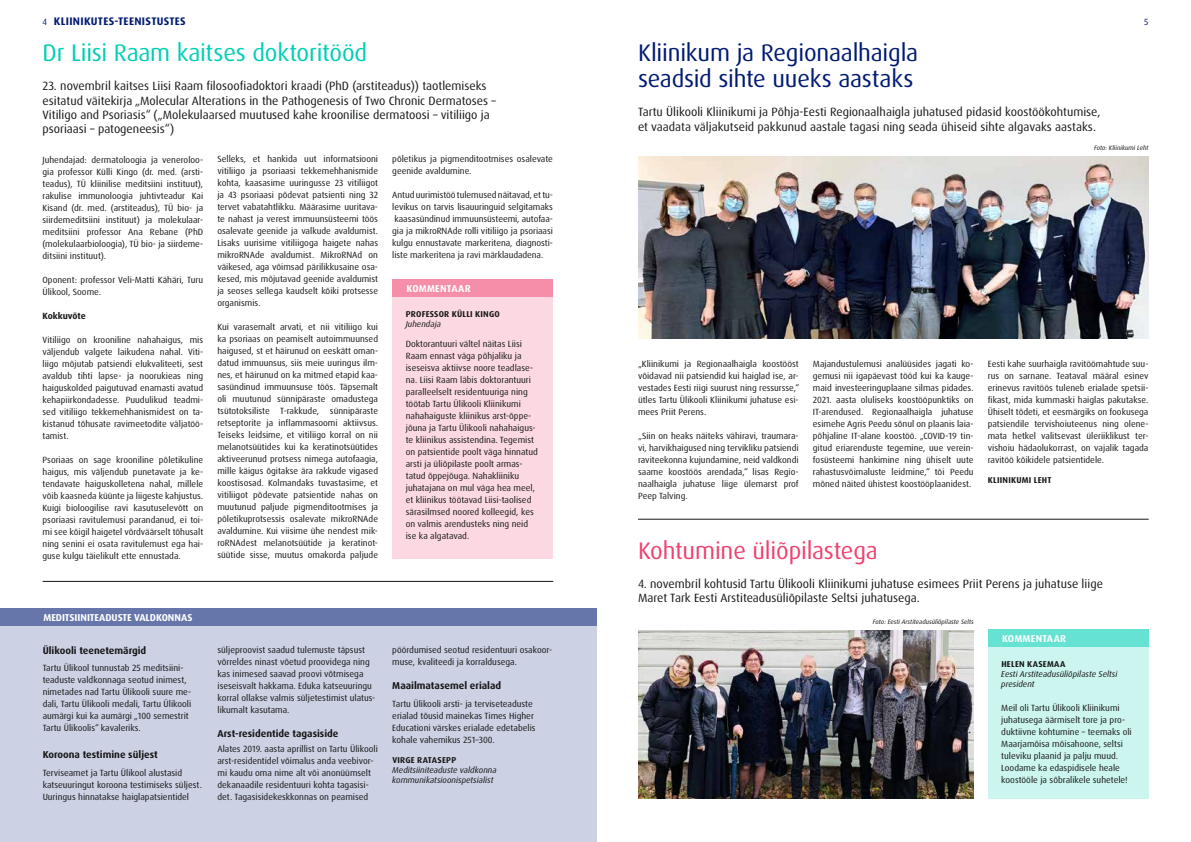
<style>
.page{position:relative;width:1191px;height:842px;background:#fff}
.page>*{position:absolute;margin:0;border:0;box-sizing:border-box;transform-origin:0 0}
.t1{font:24px/26px "Dax Pro";letter-spacing:-.01em;color:#001a72}
.t2{font:24px "Dax Pro";letter-spacing:-.01em;color:#00cfb4}
.t3{font:24px "Dax Pro";letter-spacing:-.01em;color:#ef426f}
.t4{font:12px/14.4px "Dax Pro";color:#151616}
.t5{font:700 11px "Dax Pro";letter-spacing:.025em;color:#001a72}
.t6{font:700 10px "Dax Pro";color:#151616}
.t7{font:700 10px "Dax Pro";color:#fff}
.t8{font:700 10px "Dax Pro";letter-spacing:.025em;color:#fff}
.t9{font:9px/12px "Dax Pro";color:#151616}
.t10{font:700 9px "Dax Pro";letter-spacing:-.005em;color:#151616}
.t11{font:9px "Dax Pro";color:#001a72}
.t12{font:italic 8.5px/10px "Dax Pro";color:#151616}
.t13{font:700 8.5px "Dax Pro";letter-spacing:.03em;color:#151616}
.t14{font:italic 6.4px "Dax Pro";color:#151616}
</style>
<div class="page">
<div style="left:987px;top:629px;width:161px;height:170px;background:#ccf5f0"></div>
<div style="left:987px;top:629px;width:161px;height:17px;background:#66e2d2"></div>
<img style="left:638px;top:630px;width:335px;height:168px">
<img style="left:638px;top:156px;width:510px;height:182px">
<div style="left:392px;top:279px;width:161px;height:280px;background:#fcd9e2"></div>
<div style="left:392px;top:279px;width:161px;height:17px;background:#f58ea9"></div>
<hr style="left:638px;top:519px;width:510px;height:1px;background:#151616">
<hr style="left:43px;top:581px;width:510px;height:1px;background:#151616">
<div style="left:0;top:610px;width:596px;height:232px;background:#ccd1e3"></div>
<div style="left:0;top:608px;width:596px;height:17px;background:#6676aa"></div>
<p class="t5" style="left:54px;top:14px;width:133px">KLIINIKUTES-TEENISTUSTES</p>
<h1 class="t2" style="left:43px;top:38px;width:326px">Dr Liisi Raam kaitses doktoritööd</h1>
<h1 class="t1" style="left:638px;top:40px;width:282px">Kliinikum ja Regionaalhaigla seadsid sihte uueks aastaks</h1>
<p class="t11" style="left:43px;top:16px;width:6px">4</p>
<p class="t11" style="left:1144px;top:16px;width:6px">5</p>
<p class="t4" style="left:43px;top:79px;width:455px">23. novembril kaitses Liisi Raam filosoofiadoktori kraadi (PhD (arstiteadus)) taotlemiseks esitatud väitekirja „Molecular Alterations in the Pathogenesis of Two Chronic Dermatoses – Vitiligo and Psoriasis“ („Molekulaarsed muutused kahe kroonilise dermatoosi – vitiliigo ja psoriaasi – patogeneesis“)</p>
<h2 class="t4" style="left:638px;top:105px;width:464px">Tartu Ülikooli Kliinikumi ja Põhja-Eesti Regionaalhaigla juhatused pidasid koostöökohtumise, et vaadata väljakutseid pakkunud aastale tagasi ning seada ühiseid sihte algavaks aastaks.</h2>
<p class="t9" style="left:43px;top:153px;width:162px;text-align:justify">Juhendajad: dermatoloogia ja veneroloo&shy;gia professor Külli Kingo (dr. med. (arsti&shy;teadus), TÜ kliinilise meditsiini instituut), rakulise immunoloogia juhtivteadur Kai Kisand (dr. med. (arstiteadus), TÜ bio- ja siirdemeditsiini instituut) ja molekulaar&shy;meditsiini professor Ana Rebane (PhD (molekulaarbioloogia), TÜ bio- ja siirdeme&shy;ditsiini instituut).</p>
<p class="t9" style="left:43px;top:273px;width:162px">Oponent: professor Veli-Matti Kähäri, Turu<br>Ülikool, Soome.</p>
<p class="t10" style="left:43px;top:310px;width:45px">Kokkuvõte</p>
<p class="t9" style="left:43px;top:333px;width:162px;text-align:justify">Vitiliigo on krooniline nahahaigus, mis väljendub valgete laikudena nahal. Viti&shy;liigo mõjutab patsiendi elukvaliteeti, sest avaldub tihti lapse- ja noorukieas ning haiguskolded paigutuvad enamasti avatud kehapiirkondadesse. Puudulikud teadmi&shy;sed vitiliigo tekkemehhanismidest on ta&shy;kistanud tõhusate ravimeetodite väljatöö&shy;tamist.</p>
<p class="t9" style="left:43px;top:453px;width:162px;text-align:justify">Psoriaas on sage krooniline põletikuline haigus, mis väljendub punetavate ja ke&shy;tendavate haiguskolletena nahal, millele võib kaasneda küünte ja liigeste kahjustus.<br>Kuigi bioloogilise ravi kasutuselevõtt on psoriaasi ravitulemusi parandanud, ei toi&shy;mi see kõigil haigetel võrdväärselt tõhusalt ning senini ei osata ravitulemust ega hai&shy;guse kulgu täielikult ette ennustada.</p>
<p class="t9" style="left:217px;top:153px;width:162px;text-align:justify">Selleks, et hankida uut informatsiooni vitiliigo ja psoriaasi tekkemehhanismide kohta, kaasasime uuringusse 23 vitiliigot ja 43 psoriaasi põdevat patsienti ning 32 tervet vabatahtlikku. Määrasime uuritava&shy;te nahast ja verest immuunsüsteemi töös osalevate geenide ja valkude avaldumist.<br>Lisaks uurisime vitiliigoga haigete nahas mikroRNAde avaldumist. MikroRNAd on väikesed, aga võimsad pärilikkusaine osa&shy;kesed, mis mõjutavad geenide avaldumist ja seoses sellega kaudselt kõiki protsesse organismis.</p>
<p class="t9" style="left:217px;top:321px;width:162px;text-align:justify">Kui varasemalt arvati, et nii vitiliigo kui ka psoriaas on peamiselt autoimmuunsed haigused, st et häirunud on eeskätt oman&shy;datud immuunsus, siis meie uuringus ilm&shy;nes, et häirunud on ka mitmed etapid kaa&shy;sasündinud immuunsuse töös. Täpsemalt oli muutunud sünnipäraste omadustega tsütotoksiliste T-rakkude, sünnipäraste retseptorite ja inflammasoomi aktiivsus.<br>Teiseks leidsime, et vitiliigo korral on nii melanotsüütides kui ka keratinotsüütides aktiveerunud protsess nimega autofaagia, mille käigus õgitakse ära rakkude vigased koostisosad. Kolmandaks tuvastasime, et vitiliigot põdevate patsientide nahas on muutunud paljude pigmenditootmises ja põletikuprotsessis osalevate mikroRNAde avaldumine. Kui viisime ühe nendest mik&shy;roRNAdest melanotsüütide ja keratinot&shy;süütide sisse, muutus omakorda paljude</p>
<p class="t9" style="left:392px;top:153px;width:162px">põletikus ja pigmenditootmises osalevate geenide avaldumine.</p>
<p class="t9" style="left:392px;top:189px;width:162px;text-align:justify">Antud uurimistöö tulemused näitavad, et tu&shy;levikus on tarvis lisauuringuid selgitamaks kaasasündinud immuunsüsteemi, autofaa&shy;gia ja mikroRNAde rolli vitiliigo ja psoriaasi kulgu ennustavate markeritena, diagnosti&shy;liste markeritena ja ravi märklaudadena.</p>
<p class="t8" style="left:406px;top:282px;width:66px">KOMMENTAAR</p>
<p class="t13" style="left:406px;top:308px;width:95px">PROFESSOR KÜLLI KINGO</p>
<p class="t12" style="left:406px;top:319px;width:37px">Juhendaja</p>
<p class="t9" style="left:406px;top:338px;width:133px">Doktorantuuri vältel näitas Liisi Raam ennast väga põhjaliku ja iseseisva aktiivse noore teadlase&shy;na. Liisi Raam läbis doktorantuuri paralleelselt residentuuriga ning töötab Tartu Ülikooli Kliinikumi nahahaiguste kliinikus arst-õppe&shy;jõuna ja Tartu Ülikooli nahahaigus&shy;te kliinikus assistendina. Tegemist on patsientide poolt väga hinnatud arsti ja üliõpilaste poolt armas&shy;tatud õppejõuga. Nahakliiniku juhatajana on mul väga hea meel, et kliinikus töötavad Liisi-taolised särasilmsed noored kolleegid, kes on valmis arendusteks ning neid ise ka algatavad.</p>
<p class="t7" style="left:43px;top:611px;width:151px">MEDITSIINITEADUSTE VALDKONNAS</p>
<p class="t6" style="left:43px;top:644px;width:105px">Ülikooli teenetemärgid</p>
<p class="t9" style="left:43px;top:662px;width:150px">Tartu Ülikool tunnustab 25 meditsiini&shy;teaduste valdkonnaga seotud inimest, nimetades nad Tartu Ülikooli suure me&shy;dali, Tartu Ülikooli medali, Tartu Ülikooli aumärgi kui ka aumärgi „100 semestrit Tartu Ü likoolis“ kavaleriks.</p>
<p class="t6" style="left:43px;top:748px;width:117px">Koroona testimine süljest</p>
<p class="t9" style="left:43px;top:767px;width:161px">Terviseamet ja Tartu Ülikool alustasid katseuuringut koroona testimiseks süljest.<br>Uuringus hinnatakse haiglapatsientidel</p>
<p class="t9" style="left:217px;top:644px;width:159px">süljeproovist saadud tulemuste täpsust võrreldes ninast võetud proovidega ning kas inimesed saavad proovi võtmisega iseseisvalt hakkama. Eduka katseuuringu korral ollakse valmis süljetestimist ulatus&shy;likumalt kasutama.</p>
<p class="t6" style="left:217px;top:727px;width:122px">Arst-residentide tagasiside</p>
<p class="t9" style="left:217px;top:743px;width:162px">Alates 2019. aasta aprillist on Tartu Ülikooli arst-residentidel võimalus anda veebivor&shy;mi kaudu oma nime alt või anonüümselt dekanaadile residentuuri kohta tagasisi&shy;det. Tagasisidekeskkonnas on peamised</p>
<p class="t9" style="left:392px;top:644px;width:161px">pöördumised seotud residentuuri osakoor&shy;muse, kvaliteedi ja korraldusega.</p>
<p class="t6" style="left:392px;top:679px;width:110px">Maailmatasemel erialad</p>
<p class="t9" style="left:392px;top:697px;width:145px">Tartu Ülikooli arsti- ja terviseteaduste erialad tõusid mainekas Times Higher Educationi värskes erialade edetabelis kohale vahemikus 251–300.</p>
<p class="t13" style="left:392px;top:755px;width:65px">VIRGE RATASEPP</p>
<p class="t12" style="left:392px;top:765px;width:106px">Meditsiiniteaduste valdkonna kommunikatsioonispetsialist</p>
<p class="t14" style="left:1094px;top:144px;width:56px">Foto: Kliinikumi Leht</p>
<p class="t9" style="left:638px;top:357px;width:163px;text-align:justify">„Kliinikumi ja Regionaalhaigla koostööst võidavad nii patsiendid kui haiglad ise, ar&shy;vestades Eesti riigi suurust ning ressursse,“ ütles Tartu Ülikooli Kliinikumi juhatuse esi&shy;mees Priit Perens.</p>
<p class="t9" style="left:638px;top:429px;width:162px;text-align:justify">„Siin on heaks näiteks vähiravi, traumara&shy;vi, harvikhaigused ning tervikliku patsiendi raviteekonna kujundamine, neid valdkondi saame koostöös arendada,“ lisas Regio&shy;naalhaigla juhatuse liige ülemarst prof Peep Talving.</p>
<p class="t9" style="left:813px;top:357px;width:162px;text-align:justify">Majandustulemusi analüüsides jagati ko&shy;gemusi nii igapäevast tööd kui ka kauge&shy;maid investeeringuplaane silmas pidades.<br>2021. aasta oluliseks koostööpunktiks on IT-arendused. Regionaalhaigla juhatuse esimehe Agris Peedu sõnul on plaanis laia&shy;põhjaline IT-alane koostöö. „COVID-19 tin&shy;gitud eriarenduste tegemine, uue verein&shy;fosüsteemi hankimine ning ühiselt uute rahastusvõimaluste leidmine,“ tõi Peedu mõned näited ühistest koostööplaanidest.</p>
<p class="t9" style="left:987px;top:357px;width:162px;text-align:justify">Eesti kahe suurhaigla ravitöömahtude suu&shy;rus on sarnane. Teataval määral esinev erinevus ravitöös tuleneb erialade spetsii&shy;fikast, mida kummaski haiglas pakutakse.<br>Ühiselt tõdeti, et eesmärgiks on fookusega patsiendile tervishoiuteenus ning olene&shy;mata hetkel valitsevast üleriiklikust ter&shy;vishoiu hädaolukorrast, on vajalik tagada ravitöö kõikidele patsientidele.</p>
<p class="t13" style="left:987px;top:475px;width:65px">KLIINIKUMI LEHT</p>
<h1 class="t3" style="left:638px;top:536px;width:241px">Kohtumine üliõpilastega</h1>
<h2 class="t4" style="left:638px;top:576px;width:466px">4. novembril kohtusid Tartu Ülikooli Kliinikumi juhatuse esimees Priit Perens ja juhatuse liige<br>Maret Tark Eesti Arstiteadusüliõpilaste Seltsi juhatusega.</h2>
<p class="t14" style="left:873px;top:617px;width:102px">Foto: Eesti Arstiteadusüliõpilaste Selts</p>
<p class="t8" style="left:1002px;top:632px;width:66px">KOMMENTAAR</p>
<p class="t13" style="left:1001px;top:658px;width:66px">HELEN KASEMAA</p>
<p class="t12" style="left:1001px;top:669px;width:118px">Eesti Arstiteadusüliõpilaste Seltsi president</p>
<p class="t9" style="left:1001px;top:702px;width:132px">Meil oli Tartu Ülikooli Kliinikumi juhatusega äärmiselt tore ja pro&shy;duktiivne kohtumine – teemaks oli Maarjamõisa mõisahoone, seltsi tuleviku plaanid ja palju muud.<br>Loodame ka edaspidisele heale koostööle ja sõbralikele suhetele!</p>
</div>
